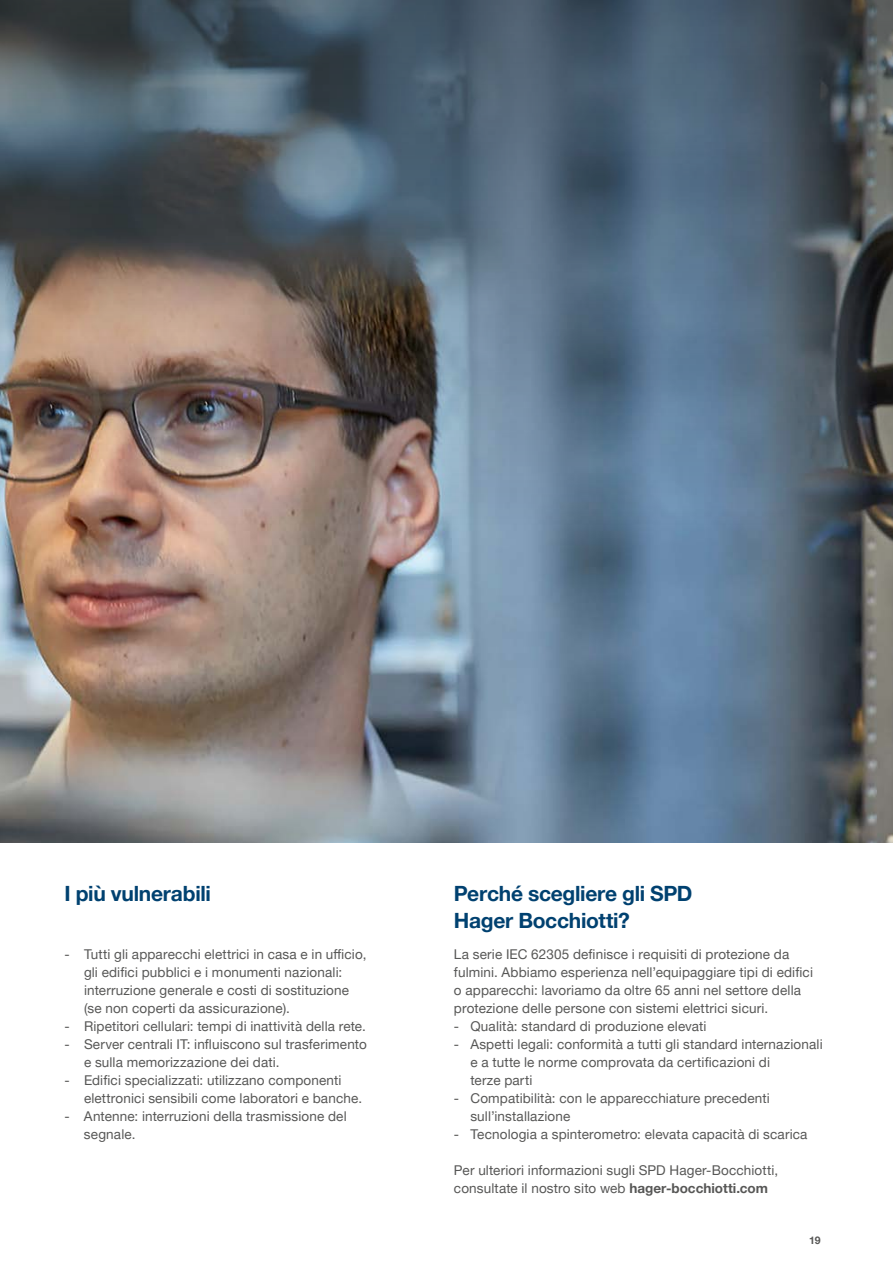
<style>
.page{position:relative;width:893px;height:1263px;background:#fff}
.page>*{position:absolute;margin:0;border:0;box-sizing:border-box;transform-origin:0 0}
.t1{font:700 21px/27px "Helvetica Neue LTW1 G";letter-spacing:-.015em;color:#004170}
.t2{font:13.5px/18px "Helvetica Neue LTW1 G";letter-spacing:.01em;color:#575756}
.t3{font:700 10.5px "Helvetica Neue LTW1 G";color:#575756}
.s1{font-weight:700}
</style>
<div class="page">
<img style="left:0;top:527px;width:893px;height:316px">
<img style="left:0;top:0;width:893px;height:527px">
<h1 class="t1" style="left:65px;top:879px;width:148px">I più vulnerabili</h1>
<p class="t2" style="left:84px;top:945px;width:284px;text-indent:-19px">- Tutti gli apparecchi elettrici in casa e in ufficio, gli edifici pubblici e i monumenti nazionali: interruzione generale e costi di sostituzione (se non coperti da assicurazione).</p>
<p class="t2" style="left:65px;top:1017px;width:303px">- Ripetitori cellulari: tempi di inattività della rete.</p>
<p class="t2" style="left:84px;top:1035px;width:284px;text-indent:-19px">- Server centrali IT: influiscono sul trasferimento e sulla memorizzazione dei dati.</p>
<p class="t2" style="left:84px;top:1071px;width:280px;text-indent:-19px">- Edifici specializzati: utilizzano componenti elettronici sensibili come laboratori e banche.</p>
<p class="t2" style="left:84px;top:1107px;width:264px;text-indent:-19px">- Antenne: interruzioni della trasmissione del segnale.</p>
<h1 class="t1" style="left:454px;top:879px;width:240px">Perché scegliere gli SPD<br>Hager Bocchiotti?</h1>
<p class="t2" style="left:454px;top:945px;width:361px">La serie IEC 62305 definisce i requisiti di protezione da fulmini. Abbiamo esperienza nell’equipaggiare tipi di edifici o apparecchi: lavoriamo da oltre 65 anni nel settore della protezione delle persone con sistemi elettrici sicuri.</p>
<p class="t2" style="left:454px;top:1017px;width:254px">- Qualità: standard di produzione elevati</p>
<p class="t2" style="left:470px;top:1035px;width:354px;text-indent:-16px">- Aspetti legali: conformità a tutti gli standard internazionali e a tutte le norme comprovata da certificazioni di<br>terze parti</p>
<p class="t2" style="left:470px;top:1089px;width:301px;text-indent:-16px">- Compatibilità: con le apparecchiature precedenti sull’installazione</p>
<p class="t2" style="left:454px;top:1125px;width:355px">- Tecnologia a spinterometro: elevata capacità di scarica</p>
<p class="t2" style="left:454px;top:1161px;width:326px">Per ulteriori informazioni sugli SPD Hager-Bocchiotti, consultate il nostro sito web <span class="s1">hager-bocchiotti.com</span></p>
<p class="t3" style="left:809px;top:1233px;width:13px">19</p>
</div>
